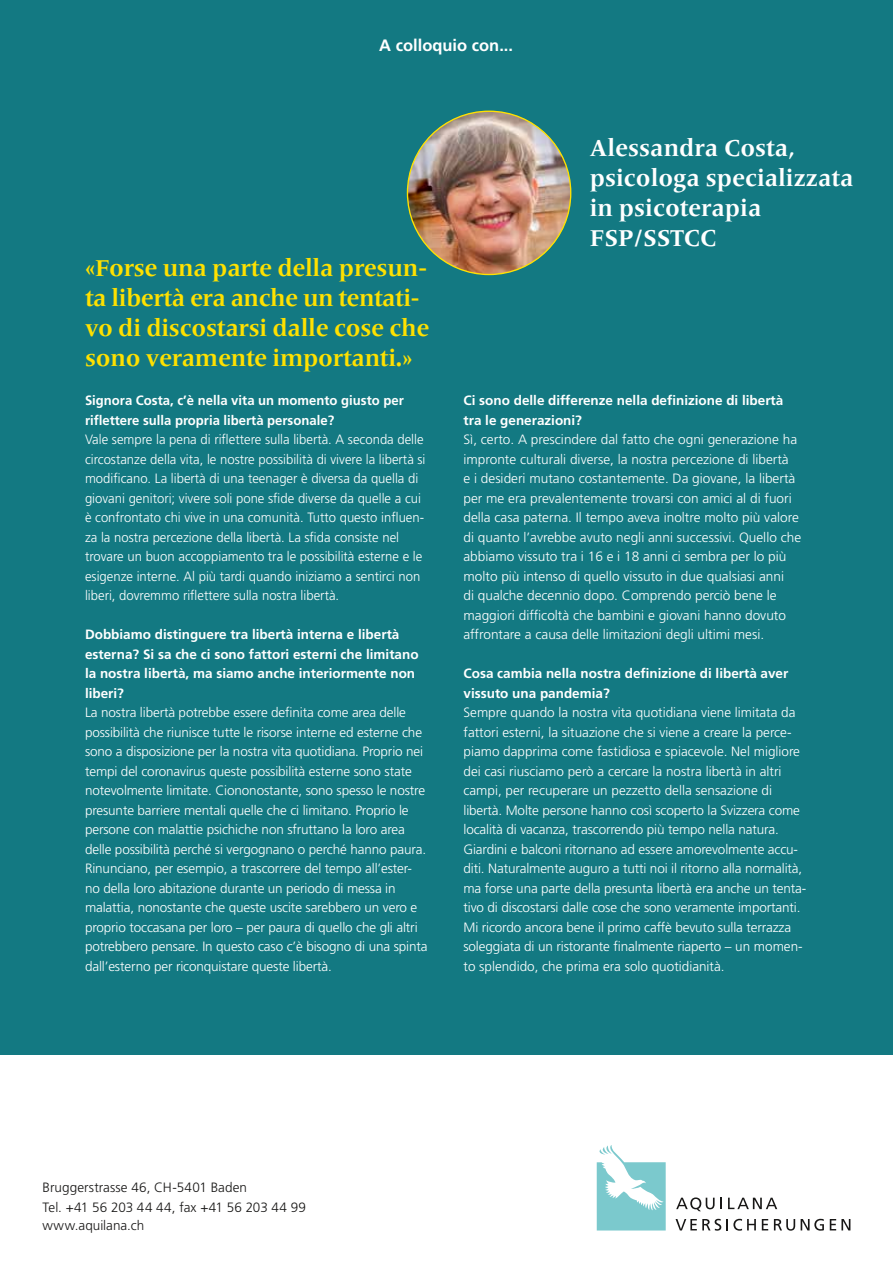
<style>
.page{position:relative;width:893px;height:1263px;background:#fff}
.page>*{position:absolute;margin:0;border:0;box-sizing:border-box;transform-origin:0 0}
.t1{font:700 24px/30px "Frutiger Serif LT Pro";letter-spacing:-.01em;color:#ffe100}
.t2{font:700 24px/30px "Frutiger Serif LT Pro";color:#fff}
.t3{font:700 16.5px "Frutiger LT Std";color:#fff}
.t4{font:300 13.5px/19.5px "Frutiger LT Std";color:#fff}
.t5{font:700 13.5px/19.5px "Frutiger LT Std";color:#fff}
.t6{font:300 13.5px/19.5px "Frutiger LT Std";letter-spacing:.005em;color:#181716}
</style>
<div class="page">
<svg style="left:597px;top:1145px;width:69px;height:85px"></svg>
<svg style="left:676px;top:1197px;width:46px;height:14px"></svg>
<svg style="left:728px;top:1198px;width:49px;height:11px"></svg>
<svg style="left:676px;top:1219px;width:45px;height:12px"></svg>
<svg style="left:727px;top:1219px;width:29px;height:12px"></svg>
<svg style="left:762px;top:1219px;width:6px;height:11px"></svg>
<svg style="left:774px;top:1219px;width:21px;height:12px"></svg>
<svg style="left:801px;top:1219px;width:23px;height:12px"></svg>
<svg style="left:830px;top:1219px;width:20px;height:11px"></svg>
<div style="left:0;top:0;width:893px;height:1054px;background:#137982"></div>
<img style="left:407px;top:111px;width:164px;height:163px;border-radius:82px">
<p class="t3" style="left:379px;top:36px;width:135px">A colloquio con...</p>
<h1 class="t2" style="left:590px;top:133px;width:265px">Alessandra Costa, psicologa specializzata in psicoterapia<br>FSP/SSTCC</h1>
<h1 class="t1" style="left:85px;top:253px;width:346px">«Forse una parte della presun&shy;ta libertà era anche un tentati&shy;vo di discostarsi dalle cose che sono veramente importanti.»</h1>
<p class="t5" style="left:85px;top:391px;width:320px">Signora Costa, c’è nella vita un momento giusto per riflettere sulla propria libertà personale?</p>
<p class="t4" style="left:85px;top:430px;width:342px">Vale sempre la pena di riflettere sulla libertà. A seconda delle circostanze della vita, le nostre possibilità di vivere la libertà si modificano. La libertà di una teenager è diversa da quella di giovani genitori; vivere soli pone sfide diverse da quelle a cui è confrontato chi vive in una comunità. Tutto questo influen&shy;za la nostra percezione della libertà. La sfida consiste nel trovare un buon accoppiamento tra le possibilità esterne e le esigenze interne. Al più tardi quando iniziamo a sentirci non liberi, dovremmo riflettere sulla nostra libertà.</p>
<p class="t5" style="left:85px;top:625px;width:335px">Dobbiamo distinguere tra libertà interna e libertà esterna? Si sa che ci sono fattori esterni che limitano la nostra libertà, ma siamo anche interiormente non liberi?</p>
<p class="t4" style="left:85px;top:703px;width:344px">La nostra libertà potrebbe essere definita come area delle possibilità che riunisce tutte le risorse interne ed esterne che sono a disposizione per la nostra vita quotidiana. Proprio nei tempi del coronavirus queste possibilità esterne sono state notevolmente limitate. Ciononostante, sono spesso le nostre presunte barriere mentali quelle che ci limitano. Proprio le persone con malattie psichiche non sfruttano la loro area delle possibilità perché si vergognano o perché hanno paura.<br>Rinunciano, per esempio, a trascorrere del tempo all’ester&shy;no della loro abitazione durante un periodo di messa in malattia, nonostante che queste uscite sarebbero un vero e proprio toccasana per loro – per paura di quello che gli altri potrebbero pensare. In questo caso c’è bisogno di una spinta dall’esterno per riconquistare queste libertà.</p>
<p class="t5" style="left:463px;top:391px;width:321px">Ci sono delle differenze nella definizione di libertà tra le generazioni?</p>
<p class="t4" style="left:463px;top:430px;width:339px">Sì, certo. A prescindere dal fatto che ogni generazione ha impronte culturali diverse, la nostra percezione di libertà<br>e i desideri mutano costantemente. Da giovane, la libertà per me era prevalentemente trovarsi con amici al di fuori della casa paterna. Il tempo aveva inoltre molto più valore di quanto l’avrebbe avuto negli anni successivi. Quello che abbiamo vissuto tra i 16 e i 18 anni ci sembra per lo più molto più intenso di quello vissuto in due qualsiasi anni<br>di qualche decennio dopo. Comprendo perciò bene le maggiori difficoltà che bambini e giovani hanno dovuto affrontare a causa delle limitazioni degli ultimi mesi.</p>
<p class="t5" style="left:463px;top:664px;width:326px">Cosa cambia nella nostra definizione di libertà aver vissuto una pandemia?</p>
<p class="t4" style="left:463px;top:703px;width:344px">Sempre quando la nostra vita quotidiana viene limitata da fattori esterni, la situazione che si viene a creare la perce&shy;piamo dapprima come fastidiosa e spiacevole. Nel migliore dei casi riusciamo però a cercare la nostra libertà in altri campi, per recuperare un pezzetto della sensazione di libertà. Molte persone hanno così scoperto la Svizzera come località di vacanza, trascorrendo più tempo nella natura.<br>Giardini e balconi ritornano ad essere amorevolmente accu&shy;diti. Naturalmente auguro a tutti noi il ritorno alla normalità, ma forse una parte della presunta libertà era anche un tenta&shy;tivo di discostarsi dalle cose che sono veramente importanti.<br>Mi ricordo ancora bene il primo caffè bevuto sulla terrazza soleggiata di un ristorante finalmente riaperto – un momen&shy;to splendido, che prima era solo quotidianità.</p>
<p class="t6" style="left:43px;top:1178px;width:265px">Bruggerstrasse 46, CH-5401 Baden<br>Tel. +41 56 203 44 44, fax +41 56 203 44 99</p>
<p class="t6" style="left:43px;top:1215px;width:103px">www.aquilana.ch</p>
</div>
